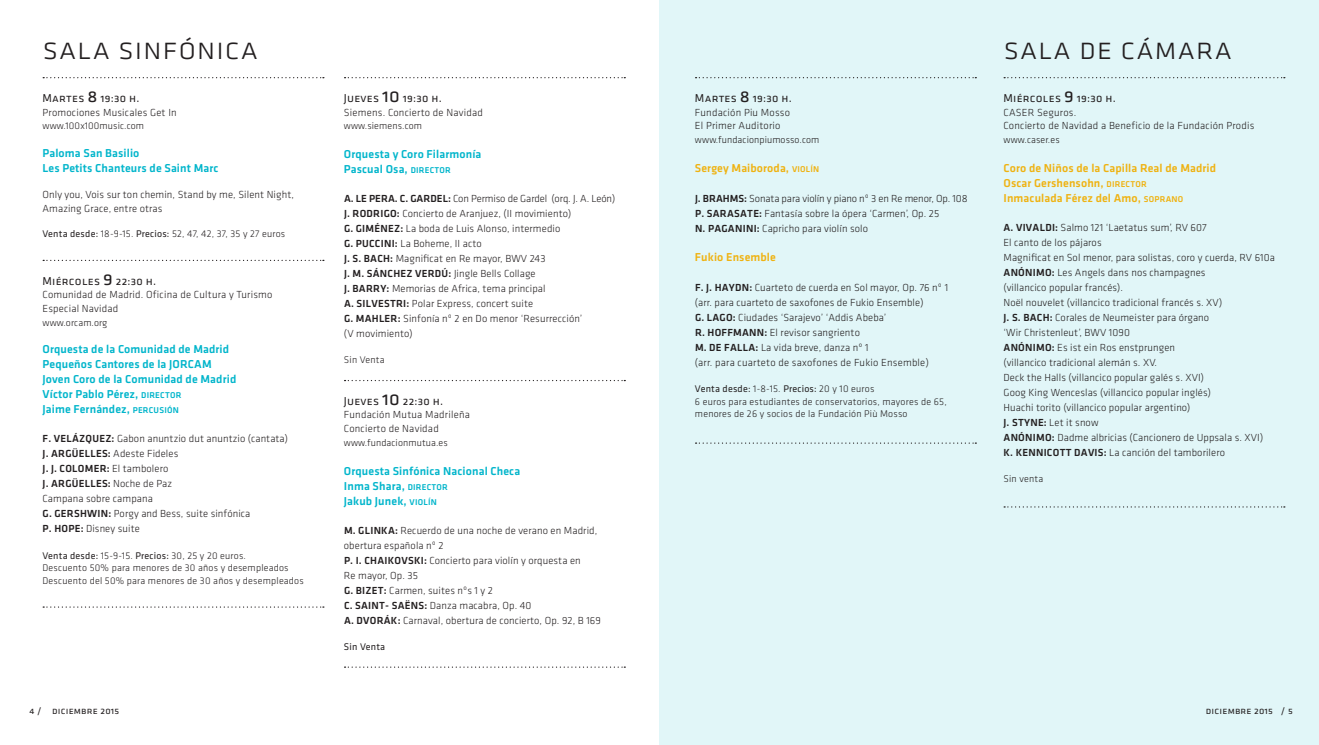
<style>
.page{position:relative;width:1319px;height:745px;background:#fff}
.page>*{position:absolute;margin:0;border:0;box-sizing:border-box;transform-origin:0 0}
.t1{font:31.25px "Klavika Light Caps SC";letter-spacing:.02em;color:#231f20}
.t2{font:500 11.88px/15px "Klavika";letter-spacing:.01em;color:#00b5cb}
.t3{font:500 11.88px/15px "Klavika";letter-spacing:.01em;color:#efb211}
.t4{font:11.88px "Klavika Reg Caps SC";letter-spacing:.02em;color:#231f20}
.t5{font:300 10.62px/15px "Klavika";letter-spacing:.01em;color:#231f20}
.t6{font:10.62px/15px "Klavika Med Caps SC";letter-spacing:.025em;color:#231f20}
.t7{font:300 10px/12.5px "Klavika";letter-spacing:.02em;color:#231f20}
.t8{font:10px "Klavika Reg Caps SC";letter-spacing:.02em;color:#231f20}
.t9{font:10px "Klavika";letter-spacing:.02em;color:#231f20}
.s1{font-size:20px}
.s2{font-weight:400}
.s3{font-family:"Klavika Med Caps SC";font-weight:400;font-size:8.75px}
.s4{font-family:"Klavika Med Caps SC";font-weight:400}
.s5{font-family:"Klavika";font-weight:300}
</style>
<div class="page">
<div style="left:659px;top:0;width:659px;height:744px;background:#e1f6f8"></div>
<svg style="left:43px;top:77px;width:281px;height:1px"></svg>
<svg style="left:43px;top:259px;width:281px;height:2px"></svg>
<svg style="left:43px;top:606px;width:281px;height:1px"></svg>
<svg style="left:344px;top:77px;width:281px;height:1px"></svg>
<svg style="left:344px;top:379px;width:281px;height:2px"></svg>
<svg style="left:344px;top:666px;width:281px;height:1px"></svg>
<svg style="left:695px;top:77px;width:281px;height:1px"></svg>
<svg style="left:695px;top:442px;width:281px;height:1px"></svg>
<svg style="left:1003px;top:77px;width:281px;height:1px"></svg>
<svg style="left:1003px;top:506px;width:281px;height:1px"></svg>
<h1 class="t1" style="left:43px;top:32px;width:217px">sala sinfónica</h1>
<h1 class="t1" style="left:1003px;top:32px;width:230px">sala de cámara</h1>
<p class="t4" style="left:43px;top:92px;width:98px">Martes <span class="s1">8</span> 19:30 h.</p>
<p class="t5" style="left:43px;top:105px;width:136px">Promociones Musicales Get In</p>
<p class="t7" style="left:43px;top:120px;width:103px">www.100x100music.com</p>
<p class="t2" style="left:43px;top:145px;width:177px">Paloma San Basilio<br>Les Petits Chanteurs de Saint Marc</p>
<p class="t5" style="left:43px;top:188px;width:253px;line-height:13.8px">Only you, Vois sur ton chemin, Stand by me, Silent Night,<br>Amazing Grace, entre otras</p>
<p class="t7" style="left:43px;top:227px;width:244px"><span class="s2">Venta desde:</span> 18-9-15. <span class="s2">Precios:</span> 52, 47, 42, 37, 35 y 27 euros</p>
<p class="t4" style="left:43px;top:274px;width:115px">Miércoles <span class="s1">9</span> 22:30 h.</p>
<p class="t5" style="left:43px;top:288px;width:231px;line-height:13.8px">Comunidad de Madrid. Oficina de Cultura y Turismo<br>Especial Navidad</p>
<p class="t7" style="left:43px;top:316px;width:66px">www.orcam.org</p>
<p class="t2" style="left:43px;top:342px;width:195px">Orquesta de la Comunidad de Madrid<br>Pequeños Cantores de la JORCAM<br>Joven Coro de la Comunidad de Madrid<br>Víctor Pablo Pérez, <span class="s3">DIRECTOR<br></span>Jaime Fernández, <span class="s3">PERCUSIÓN</span></p>
<p class="t5" style="left:43px;top:431px;width:247px"><span class="s4">F. VELÁZQUEZ:</span> Gabon anuntzio dut anuntzio (cantata)<br><span class="s4">J. ARGÜELLES:</span> Adeste Fideles</p>
<p class="t6" style="left:43px;top:461px;width:131px">J. J. COLOMER: <span class="s5">El tambolero<br></span>J. ARGÜELLES: <span class="s5">Noche de Paz</span></p>
<p class="t5" style="left:43px;top:491px;width:209px">Campana sobre campana<br><span class="s4">G. GERSHWIN:</span> Porgy and Bess, suite sinfónica<br><span class="s4">P. HOPE:</span> Disney suite</p>
<p class="t7" style="left:43px;top:549px;width:263px"><span class="s2">Venta desde:</span> 15-9-15. <span class="s2">Precios:</span> 30, 25 y 20 euros.<br>Descuento 50% para menores de 30 años y desempleados<br>Descuento del 50% para menores de 30 años y desempleados</p>
<p class="t4" style="left:344px;top:92px;width:99px">Jueves <span class="s1">10</span> 19:30 h.</p>
<p class="t5" style="left:344px;top:105px;width:140px">Siemens. Concierto de Navidad</p>
<p class="t7" style="left:344px;top:120px;width:80px">www.siemens.com</p>
<p class="t2" style="left:344px;top:147px;width:139px">Orquesta y Coro Filarmonía<br>Pascual Osa, <span class="s3">DIRECTOR</span></p>
<p class="t5" style="left:344px;top:191px;width:273px"><span class="s4">A. LE PERA. C. GARDEL:</span> Con Permiso de Gardel (orq. J. A. León)<br><span class="s4">J. RODRIGO:</span> Concierto de Aranjuez, (II movimiento)<br><span class="s4">G. GIMÉNEZ:</span> La boda de Luis Alonso, intermedio<br><span class="s4">G. PUCCINI:</span> La Boheme, II acto<br><span class="s4">J. S. BACH :</span> Magnificat en Re mayor, BWV 243<br><span class="s4">J. M. SÁNCHEZ VERDÚ:</span> Jingle Bells Collage<br><span class="s4">J. BARRY:</span> Memorias de Africa, tema principal<br><span class="s4">A. SILVESTRI:</span> Polar Express, concert suite<br><span class="s4">G. MAHLER:</span> Sinfonía nº 2 en Do menor ‘Resurrección’<br>(V movimiento)</p>
<p class="t7" style="left:344px;top:354px;width:42px">Sin Venta</p>
<p class="t4" style="left:344px;top:394px;width:101px">Jueves <span class="s1">10</span> 22:30 h.</p>
<p class="t5" style="left:344px;top:408px;width:127px;line-height:13.8px">Fundación Mutua Madrileña<br>Concierto de Navidad</p>
<p class="t7" style="left:344px;top:436px;width:105px">www.fundacionmutua.es</p>
<p class="t2" style="left:344px;top:463px;width:178px">Orquesta Sinfónica Nacional Checa<br>Inma Shara, <span class="s3">DIRECTOR<br></span>Jakub Junek, <span class="s3">VIOLÍN</span></p>
<p class="t5" style="left:344px;top:522px;width:258px"><span class="s4">M. GLINKA:</span> Recuerdo de una noche de verano en Madrid, obertura española nº 2<br><span class="s4">P. I. CHAIKOVSKI:</span> Concierto para violín y orquesta en<br>Re mayor, Op. 35<br><span class="s4">G. BIZET:</span> Carmen, suites nºs 1 y 2<br><span class="s4">C. SAINT- SAËNS:</span> Danza macabra, Op. 40<br><span class="s4">A. DVORÁK:</span> Carnaval, obertura de concierto, Op. 92, B 169</p>
<p class="t9" style="left:344px;top:640px;width:43px">Sin Venta</p>
<p class="t4" style="left:694px;top:92px;width:98px">Martes <span class="s1">8</span> 19:30 h.</p>
<p class="t5" style="left:694px;top:105px;width:97px;line-height:13.8px">Fundación Piu Mosso<br>El Primer Auditorio</p>
<p class="t7" style="left:694px;top:134px;width:126px">www.fundacionpiumosso.com</p>
<p class="t3" style="left:694px;top:160px;width:126px">Sergey Maiboroda, <span class="s3">VIOLÍN</span></p>
<p class="t5" style="left:695px;top:191px;width:274px"><span class="s4">J. BRAHMS:</span> Sonata para violín y piano nº 3 en Re menor, Op. 108<br><span class="s4">P. SARASATE:</span> Fantasía sobre la ópera ‘Carmen’, Op. 25<br><span class="s4">N. PAGANINI:</span> Capricho para violín solo</p>
<p class="t3" style="left:694px;top:249px;width:82px">Fukio Ensemble</p>
<p class="t5" style="left:694px;top:280px;width:255px"><span class="s4">F. J. HAYDN:</span> Cuarteto de cuerda en Sol mayor, Op. 76 nº 1 (arr. para cuarteto de saxofones de Fukio Ensemble)<br><span class="s4">G. LAGO:</span> Ciudades ‘Sarajevo’ ‘Addis Abeba’<br><span class="s4">R. HOFFMANN:</span> El revisor sangriento<br><span class="s4">M. DE FALLA:</span> La vida breve, danza nº 1<br>(arr. para cuarteto de saxofones de Fukio Ensemble)</p>
<p class="t7" style="left:694px;top:382px;width:253px"><span class="s2">Venta desde:</span> 1-8-15. <span class="s2">Precios:</span> 20 y 10 euros<br>6 euros para estudiantes de conservatorios, mayores de 65, menores de 26 y socios de la Fundación Più Mosso</p>
<p class="t4" style="left:1003px;top:92px;width:114px">Miércoles <span class="s1">9</span> 19:30 h.</p>
<p class="t5" style="left:1003px;top:105px;width:252px;line-height:13.8px">CASER Seguros.<br>Concierto de Navidad a Beneficio de la Fundación Prodis</p>
<p class="t7" style="left:1003px;top:134px;width:58px">www.caser.es</p>
<p class="t3" style="left:1003px;top:160px;width:214px">Coro de Niños de la Capilla Real de Madrid<br>Oscar Gershensohn, <span class="s3">DIRECTOR<br></span>Inmaculada Férez del Amo, <span class="s3">SOPRANO</span></p>
<p class="t5" style="left:1003px;top:220px;width:273px"><span class="s4">A. VIVALDI:</span> Salmo 121 ‘Laetatus sum’, RV 607<br>El canto de los pájaros<br>Magnificat en Sol menor, para solistas, coro y cuerda, RV 610a <span class="s4">ANÓNIMO:</span> Les Angels dans nos champagnes<br>(villancico popular francés).<br>Noël nouvelet (villancico tradicional francés s. XV)<br><span class="s4">J. S. BACH:</span> Corales de Neumeister para órgano<br>‘Wir Christenleut’, BWV 1090<br><span class="s4">ANÓNIMO:</span> Es ist ein Ros enstprungen<br>(villancico tradicional alemán s. XV.<br>Deck the Halls (villancico popular galés s. XVI)<br>Goog King Wenceslas (villancico popular inglés)<br>Huachi torito (villancico popular argentino)<br><span class="s4">J. STYNE:</span> Let it snow<br><span class="s4">ANÓNIMO:</span> Dadme albricias (Cancionero de Uppsala s. XVI)<br><span class="s4">K. KENNICOTT DAVIS:</span> La canción del tamborilero</p>
<p class="t7" style="left:1003px;top:472px;width:41px">Sin venta</p>
<p class="t8" style="left:29px;top:705px;width:91px">4 / diciembre 2015</p>
<p class="t8" style="left:1205px;top:705px;width:89px">diciembre 2015 / 5</p>
</div>
